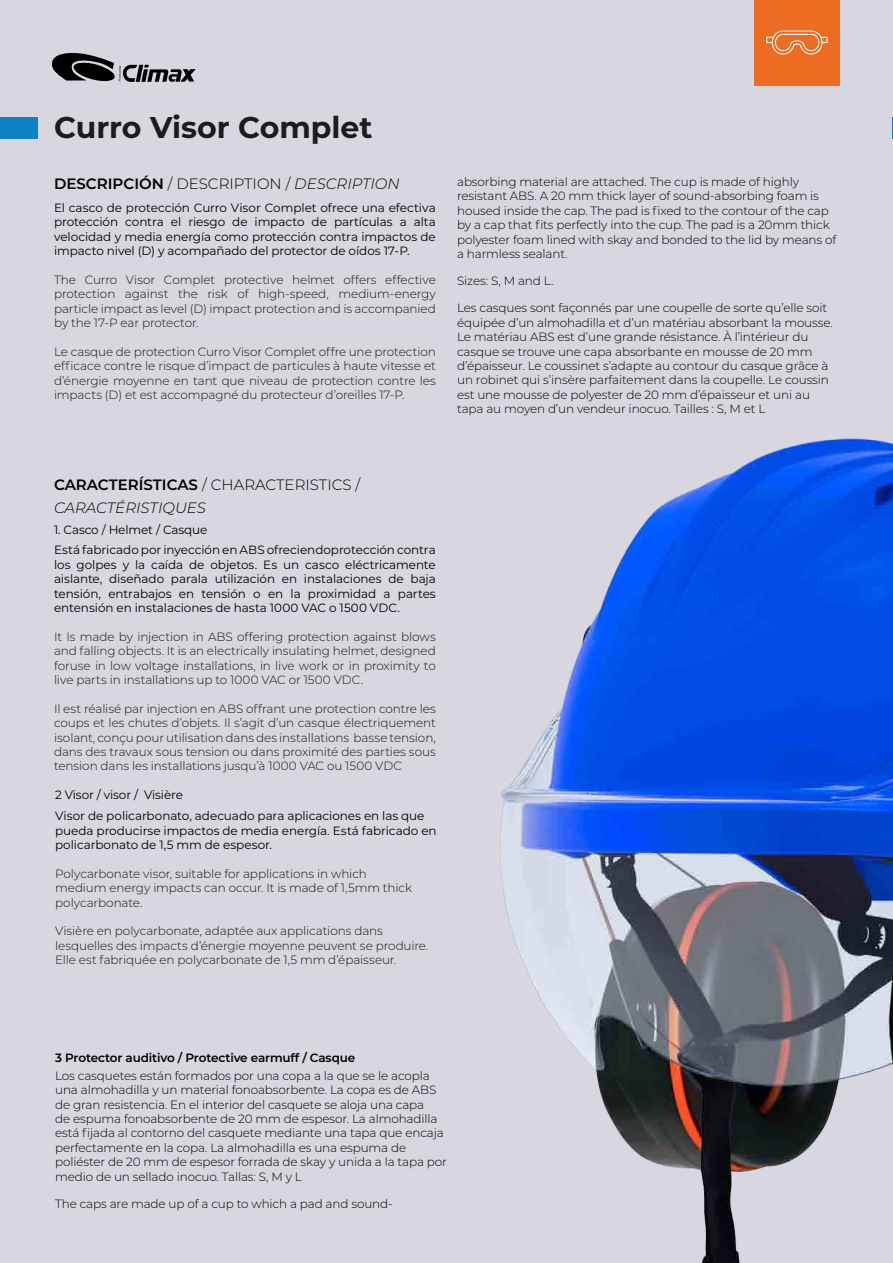
<style>
.page{position:relative;width:893px;height:1263px;background:#d8d6df}
.page>*{position:absolute;margin:0;border:0;box-sizing:border-box;transform-origin:0 0}
.t1{font:700 30px "Montserrat";color:#1c1c1c}
.t2{font:300 15px/23.4px "Montserrat";color:#000}
.t3{font:300 12px/14.4px "Montserrat";letter-spacing:-.005em;color:#171607;text-align:justify}
.t4{font:300 12px/14.4px "Montserrat";letter-spacing:-.01em;color:#000}
.t5{font:12px/14.4px "Montserrat";letter-spacing:-.005em;color:#000}
.t6{font:600 12px "Montserrat";letter-spacing:-.01em;color:#000}
.s1{font-weight:600}
.s2{font-style:italic}
</style>
<div class="page">
<svg style="left:51px;top:52px;width:145px;height:30px"></svg>
<img style="left:500px;top:438px;width:393px;height:825px">
<div style="left:0;top:117px;width:38px;height:21px;background:#0e82c5"></div>
<svg style="left:892px;top:117px;width:1px;height:21px"></svg>
<img style="left:879px;top:686px;width:14px;height:336px">
<div style="left:754px;top:0;width:85px;height:85px;background:#ed6c21"></div>
<svg style="left:766px;top:31px;width:61px;height:23px"></svg>
<h1 class="t1" style="left:54px;top:106px;width:320px">Curro Visor Complet</h1>
<p class="t2" style="left:54px;top:171px;width:347px"><span class="s1">DESCRIPCIÓN</span> / DESCRIPTION / <span class="s2">DESCRIPTION</span></p>
<p class="t5" style="left:54px;top:200px;width:383px;text-align:justify">El casco de protección Curro Visor Complet ofrece una efectiva protección contra el riesgo de impacto de partículas a alta velocidad y media energía como protección contra impactos de impacto nivel (D) y acompañado del protector de oídos 17-P.</p>
<p class="t3" style="left:54px;top:272px;width:383px">The Curro Visor Complet protective helmet offers effective protection against the risk of high-speed, medium-energy particle impact as level (D) impact protection and is accompanied by the 17-P ear protector.</p>
<p class="t3" style="left:54px;top:344px;width:383px">Le casque de protection Curro Visor Complet offre une protection efficace contre le risque d’impact de particules à haute vitesse et d’énergie moyenne en tant que niveau de protection contre les impacts (D) et est accompagné du protecteur d’oreilles 17-P.</p>
<p class="t4" style="left:457px;top:174px;width:381px">absorbing material are attached. The cup is made of highly resistant ABS. A 20 mm thick layer of sound-absorbing foam is housed inside the cap. The pad is fixed to the contour of the cap by a cap that fits perfectly into the cup. The pad is a 20mm thick polyester foam lined with skay and bonded to the lid by means of a harmless sealant.</p>
<p class="t4" style="left:457px;top:273px;width:98px">Sizes: S, M and L.</p>
<p class="t4" style="left:457px;top:300px;width:377px">Les casques sont façonnés par une coupelle de sorte qu’elle soit équipée d’un almohadilla et d’un matériau absorbant la mousse.<br>Le matériau ABS est d’une grande résistance. À l’intérieur du casque se trouve une capa absorbante en mousse de 20 mm d’épaisseur. Le coussinet s’adapte au contour du casque grâce à un robinet qui s’insère parfaitement dans la coupelle. Le coussin est une mousse de polyester de 20 mm d’épaisseur et uni au tapa au moyen d’un vendeur inocuo. Tailles : S, M et L</p>
<p class="t2" style="left:54px;top:472px;width:308px"><span class="s1">CARACTERÍSTICAS</span> / CHARACTERISTICS /<br><span class="s2">CARACTÉRISTIQUES</span></p>
<p class="t5" style="left:54px;top:518px;width:383px;line-height:20.9px">1. Casco / Helmet / Casque<br>Está fabricado por inyección en ABS ofreciendoprotección contra</p>
<p class="t5" style="left:54px;top:557px;width:383px;text-align:justify">los golpes y la caída de objetos. Es un casco eléctricamente aislante, diseñado parala utilización en instalaciones de baja tensión, entrabajos en tensión o en la proximidad a partes entensión en instalaciones de hasta 1000 VAC o 1500 VDC.</p>
<p class="t3" style="left:54px;top:629px;width:383px">It Is made by injection in ABS offering protection against blows and falling objects. It is an electrically insulating helmet, designed foruse in low voltage installations, in live work or in proximity to live parts in installations up to 1000 VAC or 1500 VDC.</p>
<p class="t3" style="left:54px;top:701px;width:383px">Il est réalisé par injection en ABS offrant une protection contre les coups et les chutes d’objets. Il s’agit d’un casque électriquement isolant, conçu pour utilisation dans des installations basse tension, dans des travaux sous tension ou dans proximité des parties sous tension dans les installations jusqu’à 1000 VAC ou 1500 VDC</p>
<p class="t5" style="left:55px;top:784px;width:371px;line-height:20.9px">2 Visor / visor / Visière<br>Visor de policarbonato, adecuado para aplicaciones en las que</p>
<p class="t5" style="left:55px;top:823px;width:383px">pueda producirse impactos de media energía. Está fabricado en policarbonato de 1,5 mm de espesor.</p>
<p class="t3" style="left:55px;top:866px;width:358px;text-align:left">Polycarbonate visor, suitable for applications in which medium energy impacts can occur. It is made of 1,5mm thick polycarbonate.</p>
<p class="t3" style="left:55px;top:923px;width:375px;text-align:left">Visière en polycarbonate, adaptée aux applications dans lesquelles des impacts d’énergie moyenne peuvent se produire.<br>Elle est fabriquée en polycarbonate de 1,5 mm d’épaisseur.</p>
<p class="t6" style="left:55px;top:1049px;width:302px">3 Protector auditivo / Protective earmuff / Casque</p>
<p class="t4" style="left:55px;top:1068px;width:393px">Los casquetes están formados por una copa a la que se le acopla una almohadilla y un material fonoabsorbente. La copa es de ABS de gran resistencia. En el interior del casquete se aloja una capa<br>de espuma fonoabsorbente de 20 mm de espesor. La almohadilla está fijada al contorno del casquete mediante una tapa que encaja perfectamente en la copa. La almohadilla es una espuma de poliéster de 20 mm de espesor forrada de skay y unida a la tapa por medio de un sellado inocuo. Tallas: S, M y L</p>
<p class="t4" style="left:55px;top:1196px;width:339px">The caps are made up of a cup to which a pad and sound-</p>
</div>
